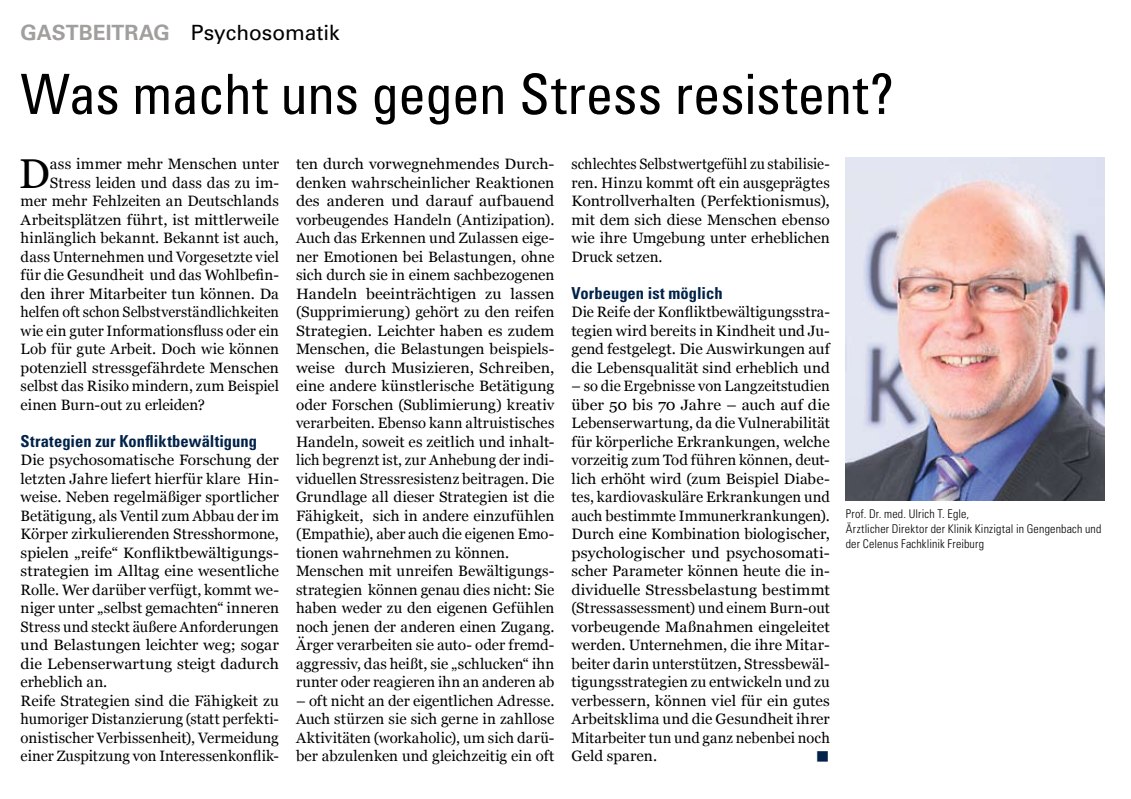
<style>
.page{position:relative;width:1131px;height:799px;background:#fff}
.page>*{position:absolute;margin:0;border:0;box-sizing:border-box;transform-origin:0 0}
.t1{font:condensed 55.5px "Univers LT Std";letter-spacing:-.01em;color:#000}
.t2{font:41.7px "Georgia";color:#000}
.t3{font:21px "Univers LT Std";letter-spacing:-.005em;color:#000}
.t4{font:18px "Wingdings";color:#002249}
.t5{font:700 condensed 16.5px "Univers LT Std";letter-spacing:.005em;color:#002249}
.t6{font:15px/18.5px "Georgia";color:#000;text-align:justify}
.t7{font:15px/18.5px "Georgia";color:#000;scale:1.05 1}
.t8{font:15px/18.5px "Georgia";color:#000;text-align:justify;scale:.95 1}
.t9{font:15px "Georgia";color:#000;scale:1.04 1}
.t10{font:300 condensed 12px/15px "Univers LT Std";letter-spacing:.015em;color:#000}
.s1{font-weight:700;color:#a19f9d}
</style>
<div class="page">
<img style="left:845px;top:158px;width:259px;height:343px">
<h3 class="t3" style="left:21px;top:20px;width:320px"><span class="s1">GASTBEITRAG</span> Psychosomatik</h3>
<h1 class="t1" style="left:21px;top:59px;width:875px">Was macht uns gegen Stress resistent?</h1>
<h2 class="t2" style="left:19px;top:148px;width:33px">D</h2>
<p class="t6" style="left:50px;top:155px;width:230px">ass immer mehr Menschen unter</p>
<p class="t7" style="left:296px;top:155px;width:248px">ten durch vorwegnehmendes Durch&shy;denken wahrscheinlicher Reaktionen des anderen und darauf aufbauend vorbeugendes Handeln (Antizipation).<br>Auch das Erkennen und Zulassen eige&shy;ner Emotionen bei Belastungen, ohne sich durch sie in einem sachbezogenen Handeln beeinträchtigen zu lassen (Supprimierung) gehört zu den reifen Strategien. Leichter haben es zudem Menschen, die Belastungen beispiels&shy;weise durch Musizieren, Schreiben, eine andere künstlerische Betätigung oder Forschen (Sublimierung) kreativ verarbeiten. Ebenso kann altruistisches Handeln, soweit es zeitlich und inhalt&shy;lich begrenzt ist, zur Anhebung der indi&shy;viduellen Stressresistenz beitragen. Die Grundlage all dieser Strategien ist die Fähigkeit, sich in andere einzufühlen (Empathie), aber auch die eigenen Emo&shy;tionen wahrnehmen zu können.<br>Menschen mit unreifen Bewältigungs&shy;strategien können genau dies nicht: Sie haben weder zu den eigenen Gefühlen noch jenen der anderen einen Zugang.<br>Ärger verarbeiten sie auto- oder fremd&shy;aggressiv, das heißt, sie „schlucken“ ihn runter oder reagieren ihn an anderen ab</p>
<p class="t6" style="left:296px;top:692px;width:260px">– oft nicht an der eigentlichen Adresse.<br>Auch stürzen sie sich gerne in zahllose Aktivitäten (workaholic), um sich darü&shy;ber abzulenken und gleichzeitig ein oft</p>
<p class="t8" style="left:571px;top:155px;width:273px">schlechtes Selbstwertgefühl zu stabilisie&shy;ren. Hinzu kommt oft ein ausgeprägtes Kontrollverhalten (Perfektionismus), mit dem sich diese Menschen ebenso wie ihre Umgebung unter erheblichen Druck setzen.</p>
<p class="t5" style="left:571px;top:283px;width:153px">Vorbeugen ist möglich</p>
<p class="t6" style="left:571px;top:303px;width:260px">Die Reife der Konfliktbewältigungsstra&shy;tegien wird bereits in Kindheit und Ju&shy;gend festgelegt. Die Auswirkungen auf die Lebensqualität sind erheblich und</p>
<p class="t6" style="left:571px;top:377px;width:260px">– so die Ergebnisse von Langzeitstudien über 50 bis 70 Jahre – auch auf die Lebenserwartung, da die Vulnerabilität für körperliche Erkrankungen, welche vorzeitig zum Tod führen können, deut&shy;lich erhöht wird (zum Beispiel Diabe&shy;tes, kardiovaskuläre Erkrankungen und auch bestimmte Immunerkrankungen).<br>Durch eine Kombination biologischer, psychologischer und psychosomati&shy;scher Parameter können heute die in&shy;dividuelle Stressbelastung bestimmt (Stressassessment) und einem Burn-out vorbeugende Maßnahmen eingeleitet werden. Unternehmen, die ihre Mitar&shy;beiter darin unterstützen, Stressbewäl&shy;tigungsstrategien zu entwickeln und zu verbessern, können viel für ein gutes Arbeitsklima und die Gesundheit ihrer Mitarbeiter tun und ganz nebenbei noch Geld sparen.</p>
<p class="t6" style="left:50px;top:174px;width:230px">Stress leiden und dass das zu im-</p>
<p class="t6" style="left:21px;top:192px;width:260px">mer mehr Fehlzeiten an Deutschlands</p>
<p class="t9" style="left:21px;top:211px;width:250px">Arbeitsplätzen führt, ist mittlerweile</p>
<p class="t6" style="left:21px;top:229px;width:260px">hinlänglich bekannt. Bekannt ist auch,</p>
<p class="t6" style="left:21px;top:248px;width:260px">dass Unternehmen und Vorgesetzte viel</p>
<p class="t6" style="left:21px;top:266px;width:260px">für die Gesundheit und das Wohlbefin-</p>
<p class="t6" style="left:21px;top:285px;width:260px">den ihrer Mitarbeiter tun können. Da</p>
<p class="t8" style="left:21px;top:303px;width:273px">helfen oft schon Selbstverständlichkeiten</p>
<p class="t6" style="left:21px;top:322px;width:260px">wie ein guter Informationsfluss oder ein</p>
<p class="t6" style="left:21px;top:340px;width:260px">Lob für gute Arbeit. Doch wie können</p>
<p class="t6" style="left:21px;top:359px;width:260px">potenziell stressgefährdete Menschen</p>
<p class="t6" style="left:21px;top:377px;width:260px">selbst das Risiko mindern, zum Beispiel</p>
<p class="t6" style="left:21px;top:396px;width:186px">einen Burn-out zu erleiden?</p>
<p class="t5" style="left:21px;top:431px;width:238px">Strategien zur Konfliktbewältigung</p>
<p class="t6" style="left:21px;top:451px;width:260px;text-align:left">Die psychosomatische Forschung der letzten Jahre liefert hierfür klare Hin&shy;weise. Neben regelmäßiger sportlicher Betätigung, als Ventil zum Abbau der im Körper zirkulierenden Stresshormone, spielen „reife“ Konfliktbewältigungs&shy;strategien im Alltag eine wesentliche Rolle. Wer darüber verfügt, kommt we&shy;niger unter „selbst gemachten“ inneren Stress und steckt äußere Anforderungen und Belastungen leichter weg; sogar die Lebenserwartung steigt dadurch erheblich an.<br>Reife Strategien sind die Fähigkeit zu humoriger Distanzierung (statt perfekti&shy;onistischer Verbissenheit), Vermeidung einer Zuspitzung von Interessenkonflik-</p>
<p class="t10" style="left:845px;top:506px;width:257px">Prof. Dr. med. Ulrich T. Egle,<br>Ärztlicher Direktor der Klinik Kinzigtal in Gengenbach und der Celenus Fachklinik Freiburg</p>
<p class="t4" style="left:816px;top:747px;width:15px">■</p>
</div>
